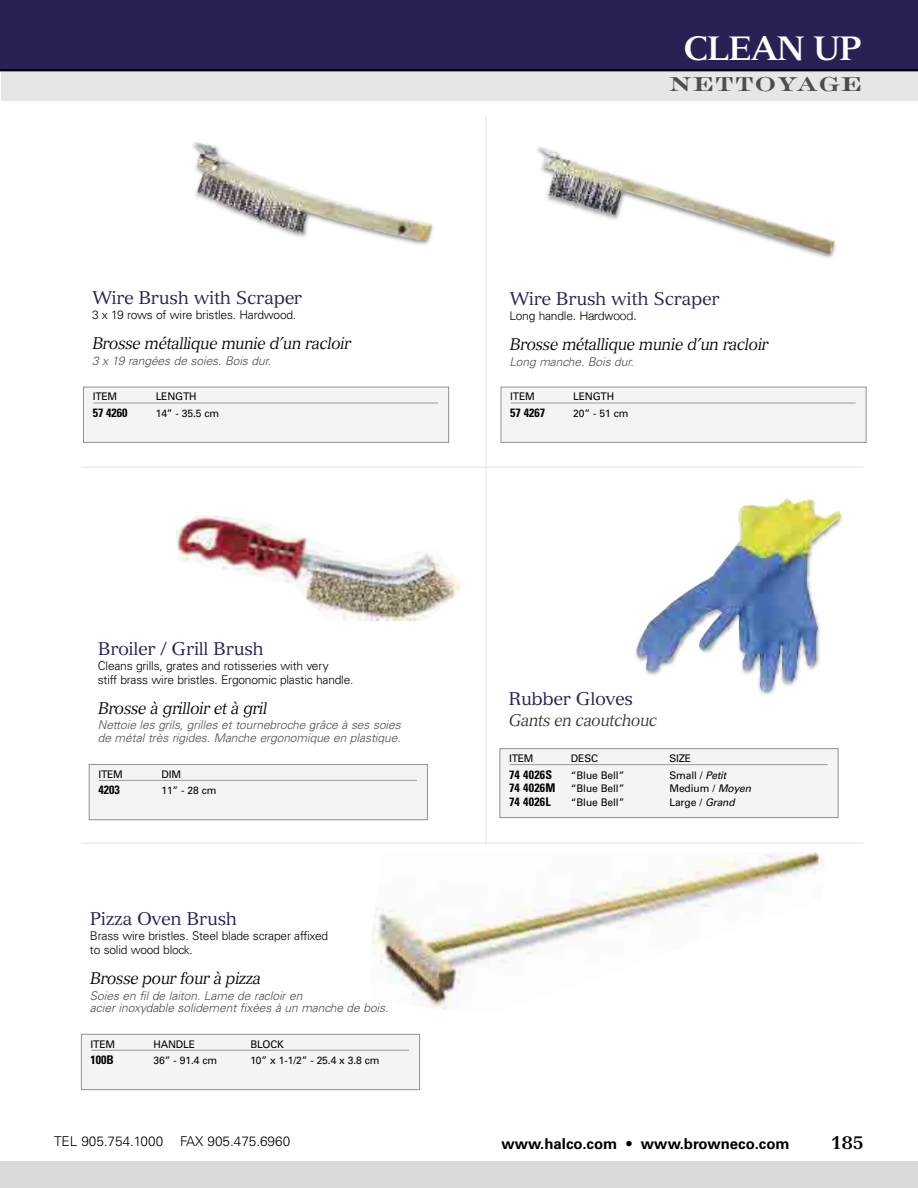
<style>
.page{position:relative;width:918px;height:1188px;background:#fff}
.page>*{position:absolute;margin:0;border:0;box-sizing:border-box;transform-origin:0 0}
.t1{font:36px "Engravers LH Bold Face";color:#4d4d4d}
.t2{font:700 33px "Versailles";letter-spacing:-.045em;color:#fff}
.t3{font:18px "Versailles";letter-spacing:-.02em;color:#292054}
.t4{font:700 18px "Versailles";color:#000}
.t5{font:italic 16.5px "Versailles";letter-spacing:-.03em;color:#000;scale:.95 1}
.t6{font:italic 16.5px "Versailles";letter-spacing:-.03em;color:#333;scale:.95 1}
.t7{font:700 15px "Univers";color:#000}
.t8{font:300 13.5px "Univers";color:#000}
.t9{font:italic 300 12px/12.8px "Univers";letter-spacing:-.005em;color:#4d4d4d}
.t10{font:300 12px/13.5px "Univers";letter-spacing:-.015em;color:#000}
.t11{font:700 condensed 12px "Univers";letter-spacing:.02em;color:#000}
.t12{font:10.5px "Univers";letter-spacing:-.01em;color:#000}
.s1{font-family:"Helvetica Neue"}
.s2{font-style:italic}
</style>
<div class="page">
<img style="left:537px;top:146px;width:299px;height:112px">
<img style="left:569px;top:191px;width:264px;height:62px">
<img style="left:192px;top:142px;width:241px;height:103px">
<img style="left:251px;top:212px;width:181px;height:28px">
<hr style="left:81px;top:843px;width:782px;height:1px;background:#e3e3e4">
<hr style="left:81px;top:467px;width:782px;height:1px;background:#e3e3e4">
<div style="left:1px;top:67px;width:917px;height:33px;background:#e6e6e6"></div>
<div style="left:0;top:1161px;width:918px;height:27px;background:#d9d9d9"></div>
<div style="left:0;top:0;width:918px;height:70px;background:#292054"></div>
<hr style="left:0;top:69px;width:918px;height:2px;background:#000">
<hr style="left:486px;top:115px;width:1px;height:729px;background:#e3e3e4">
<hr style="left:0;top:67px;width:1px;height:33px;background:#e6e6e6">
<div style="left:90px;top:765px;width:337px;height:54px;background:#f4f4f7"></div>
<div style="left:89px;top:764px;width:339px;height:56px;border:1px solid #8f9193"></div>
<hr style="left:99px;top:780px;width:318px;height:1px;background:#9d9ea0">
<img style="left:176px;top:515px;width:285px;height:106px">
<img style="left:371px;top:852px;width:450px;height:158px">
<div style="left:82px;top:1035px;width:337px;height:54px;background:#f4f4f7"></div>
<div style="left:81px;top:1034px;width:339px;height:56px;border:1px solid #8f9193"></div>
<hr style="left:91px;top:1050px;width:318px;height:1px;background:#9d9ea0">
<div style="left:84px;top:387px;width:364px;height:55px;background:#f4f4f7"></div>
<div style="left:83px;top:387px;width:366px;height:56px;border:1px solid #8f9193"></div>
<hr style="left:93px;top:403px;width:345px;height:1px;background:#9d9ea0">
<div style="left:501px;top:387px;width:365px;height:55px;background:#f4f4f7"></div>
<div style="left:501px;top:387px;width:366px;height:56px;border:1px solid #8f9193"></div>
<hr style="left:511px;top:403px;width:345px;height:1px;background:#9d9ea0">
<img style="left:636px;top:498px;width:206px;height:195px">
<div style="left:500px;top:749px;width:338px;height:68px;background:#f4f4f7"></div>
<div style="left:500px;top:748px;width:338px;height:70px;border:1px solid #8f9193"></div>
<hr style="left:510px;top:764px;width:318px;height:1px;background:#9d9ea0">
<h3 class="t3" style="left:92px;top:292px;width:212px">Wire Brush with Scraper</h3>
<p class="t10" style="left:92px;top:309px;width:206px">3 x 19 rows of wire bristles. Hardwood.</p>
<h3 class="t5" style="left:92px;top:338px;width:274px">Brosse métallique munie d’un racloir</h3>
<p class="t9" style="left:92px;top:356px;width:181px">3 x 19 rangées de soies. Bois dur.</p>
<p class="t12" style="left:93px;top:393px;width:26px">ITEM</p>
<p class="t12" style="left:156px;top:393px;width:42px">LENGTH</p>
<p class="t11" style="left:93px;top:408px;width:36px">57 4260</p>
<p class="t12" style="left:156px;top:409px;width:65px">14” - 35.5 cm</p>
<h3 class="t3" style="left:98px;top:642px;width:168px">Broiler / Grill Brush</h3>
<p class="t10" style="left:98px;top:660px;width:257px">Cleans grills, grates and rotisseries with very<br>stiff brass wire bristles. Ergonomic plastic handle.</p>
<h3 class="t5" style="left:98px;top:702px;width:180px">Brosse à grilloir et à gril</h3>
<p class="t9" style="left:98px;top:720px;width:304px">Nettoie les grils, grilles et tournebroche grâce à ses soies de métal très rigides. Manche ergonomique en plastique.</p>
<p class="t12" style="left:98px;top:770px;width:26px">ITEM</p>
<p class="t12" style="left:161px;top:770px;width:21px">DIM</p>
<p class="t11" style="left:98px;top:786px;width:23px">4203</p>
<p class="t12" style="left:161px;top:787px;width:57px">11” - 28 cm</p>
<h3 class="t3" style="left:90px;top:912px;width:149px">Pizza Oven Brush</h3>
<p class="t10" style="left:90px;top:930px;width:240px">Brass wire bristles. Steel blade scraper affixed to solid wood block.</p>
<h3 class="t5" style="left:90px;top:972px;width:182px">Brosse pour four à pizza</h3>
<p class="t9" style="left:90px;top:990px;width:300px">Soies en fil de laiton. Lame de racloir en<br>acier inoxydable solidement fixées à un manche de bois.</p>
<p class="t12" style="left:91px;top:1040px;width:26px">ITEM</p>
<p class="t12" style="left:154px;top:1040px;width:43px">HANDLE</p>
<p class="t12" style="left:250px;top:1040px;width:35px">BLOCK</p>
<p class="t11" style="left:91px;top:1056px;width:25px">100B</p>
<p class="t12" style="left:154px;top:1057px;width:65px">36” - 91.4 cm</p>
<p class="t12" style="left:250px;top:1057px;width:131px">10” x 1-1/2” - 25.4 x 3.8 cm</p>
<h2 class="t2" style="left:683px;top:36px;width:181px">CLEAN UP</h2>
<h1 class="t1" style="left:668px;top:58px;width:196px">nettoyage</h1>
<h3 class="t3" style="left:510px;top:292px;width:212px">Wire Brush with Scraper</h3>
<p class="t10" style="left:510px;top:310px;width:129px">Long handle<span class="s1">. Hardwood.</span></p>
<h3 class="t5" style="left:510px;top:338px;width:274px">Brosse métallique munie d’un racloir</h3>
<p class="t9" style="left:510px;top:356px;width:126px">Long manche. Bois dur.</p>
<p class="t12" style="left:510px;top:393px;width:26px">ITEM</p>
<p class="t12" style="left:573px;top:393px;width:42px">LENGTH</p>
<p class="t11" style="left:510px;top:408px;width:36px">57 4267</p>
<p class="t12" style="left:573px;top:409px;width:57px">20” - 51 cm</p>
<h3 class="t3" style="left:508px;top:692px;width:126px">Rubber Gloves</h3>
<h3 class="t6" style="left:508px;top:714px;width:158px">Gants en caoutchouc</h3>
<p class="t12" style="left:509px;top:755px;width:26px">ITEM</p>
<p class="t12" style="left:571px;top:755px;width:28px">DESC</p>
<p class="t12" style="left:669px;top:755px;width:23px">SIZE</p>
<p class="t11" style="left:509px;top:770px;width:45px">74 4026S</p>
<p class="t12" style="left:571px;top:771px;width:55px">“Blue Bell”</p>
<p class="t12" style="left:669px;top:771px;width:58px">Small / <span class="s2">Petit</span></p>
<p class="t11" style="left:509px;top:783px;width:48px">74 4026M</p>
<p class="t12" style="left:571px;top:785px;width:55px">“Blue Bell”</p>
<p class="t12" style="left:669px;top:785px;width:83px">Medium / <span class="s2">Moyen</span></p>
<p class="t11" style="left:509px;top:797px;width:43px">74 4026L</p>
<p class="t12" style="left:571px;top:798px;width:55px">“Blue Bell”</p>
<p class="t12" style="left:669px;top:798px;width:67px">Large / <span class="s2">Grand</span></p>
<p class="t8" style="left:54px;top:1136px;width:238px">TEL 905.754.1000 FAX 905.475.6960</p>
<p class="t7" style="left:501px;top:1138px;width:290px">www.halco.com • www.browneco.com</p>
<h3 class="t4" style="left:831px;top:1136px;width:35px">185</h3>
</div>
